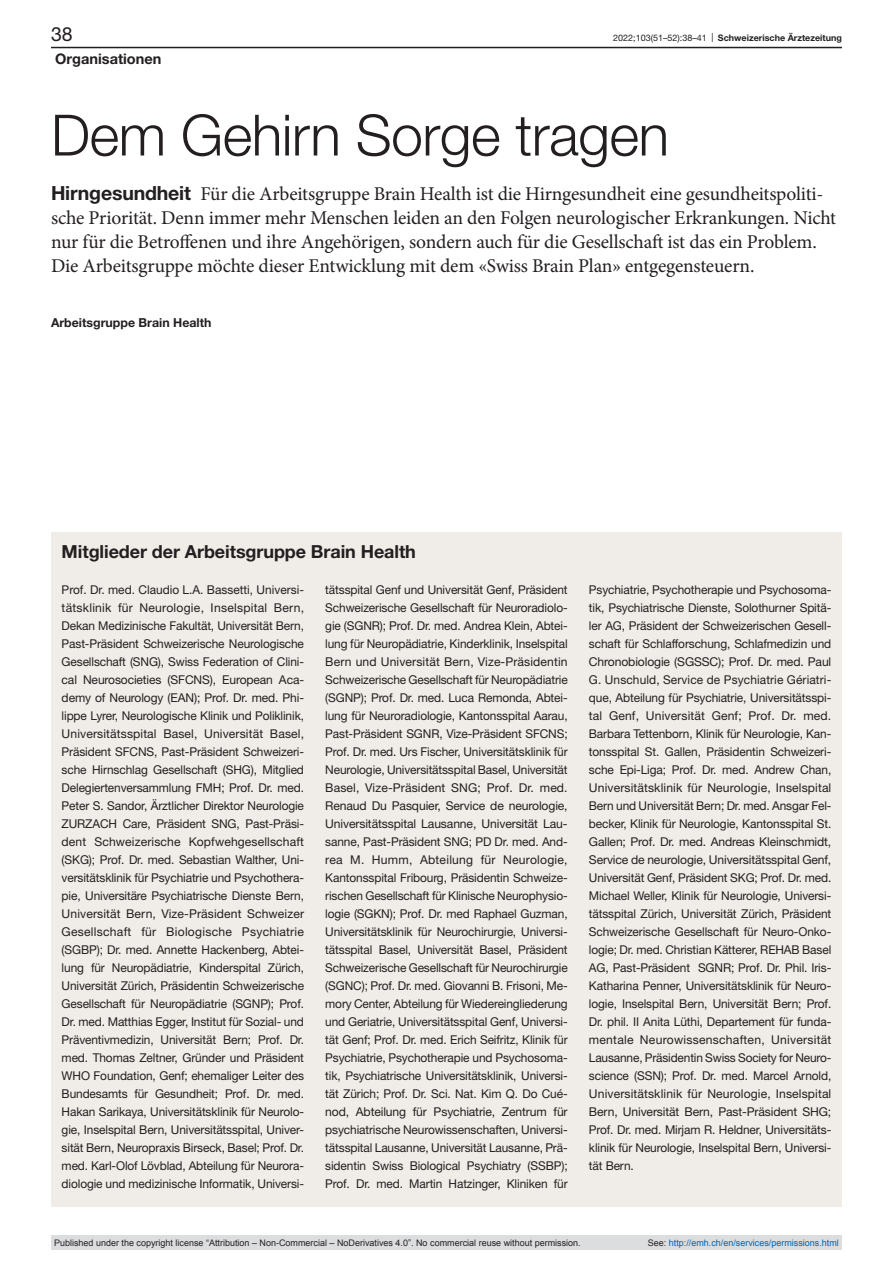
<style>
.page{position:relative;width:893px;height:1263px;background:#fff}
.page>*{position:absolute;margin:0;border:0;box-sizing:border-box;transform-origin:0 0}
.article-title-L38{font:300 57px "Helvetica Neue LT Pro";letter-spacing:-.01em;color:#231f20}
.lead{font:19.5px/24px "Minion Pro";letter-spacing:-.01em;color:#231f20}
.t1{font:19.5px "Helvetica Neue LT Pro";color:#231f20}
.box-head1{font:700 18px "Helvetica Neue LT Pro";letter-spacing:-.005em;color:#231f20}
.t2{font:700 14.55px "Helvetica Neue LT Pro";color:#231f20}
.authors{font:700 12.3px "Helvetica Neue LT Pro";color:#231f20}
.box-paragraph{font:12.15px/18px "Helvetica Neue LT Pro";letter-spacing:-.01em;color:#231f20;text-align:justify}
.t3{font:9px "Arial";color:#231f20}
.t4{font:700 9px "Helvetica Neue LT Pro";color:#231f20}
.t5{font:9px "Arial";color:#0066b3}
.s1{font-weight:400}
.s2{font-family:"Helvetica Neue LT Pro";font-weight:700}
.s3{color:#231f20}
</style>
<div class="page">
<div style="left:51px;top:532px;width:791px;height:674px;background:#f0ece7"></div>
<hr style="left:51px;top:47px;width:791px;height:1px;background:#231f20">
<div style="left:51px;top:1235px;width:791px;height:15px;background:#dcdddf"></div>
<h2 class="t1" style="left:51px;top:22px;width:23px">38</h2>
<p class="t4" style="left:613px;top:32px;width:230px"><span class="s1">2022;103(51–52):38–41 |</span> Schweizerische Ärztezeitung</p>
<p class="t2" style="left:55px;top:49px;width:108px">Organisationen</p>
<p class="article-title-L38" style="left:51px;top:100px;width:620px">Dem Gehirn Sorge tragen</p>
<p class="lead" style="left:51px;top:182px;width:787px"><span class="s2">Hirngesundheit</span> Für die Arbeitsgruppe Brain Health ist die Hirngesundheit eine gesundheitspoliti&shy;sche Priorität. Denn immer mehr Menschen leiden an den Folgen neurologischer Erkrankungen. Nicht nur für die Betroffenen und ihre Angehörigen, sondern auch für die Gesellschaft ist das ein Problem.<br>Die Arbeitsgruppe möchte dieser Entwicklung mit dem «Swiss Brain Plan» entgegensteuern.</p>
<p class="authors" style="left:51px;top:315px;width:162px">Arbeitsgruppe Brain Health</p>
<p class="box-head1" style="left:62px;top:540px;width:356px">Mitglieder der Arbeitsgruppe Brain Health</p>
<p class="box-paragraph" style="left:62px;top:580px;width:244px">Prof. Dr. med. Claudio L.A. Bassetti, Universi&shy;tätsklinik für Neurologie, Inselspital Bern, Dekan Medizinische Fakultät, Universität Bern, Past-Präsident Schweizerische Neurologische Gesellschaft (SNG), Swiss Federation of Clini&shy;cal Neurosocieties (SFCNS), European Aca&shy;demy of Neurology (EAN); Prof. Dr. med. Phi&shy;lippe Lyrer, Neurologische Klinik und Poliklinik, Universitätsspital Basel, Universität Basel, Präsident SFCNS, Past-Präsident Schweizeri&shy;sche Hirnschlag Gesellschaft (SHG), Mitglied Delegiertenversammlung FMH; Prof. Dr. med.<br>Peter S. Sandor, Ärztlicher Direktor Neurologie ZURZACH Care, Präsident SNG, Past-Präsi&shy;dent Schweizerische Kopfwehgesellschaft (SKG); Prof. Dr. med. Sebastian Walther, Uni&shy;versitätsklinik für Psychiatrie und Psychothera&shy;pie, Universitäre Psychiatrische Dienste Bern, Universität Bern, Vize-Präsident Schweizer Gesellschaft für Biologische Psychiatrie (SGBP); Dr. med. Annette Hackenberg, Abtei&shy;lung für Neuropädiatrie, Kinderspital Zürich, Universität Zürich, Präsidentin Schweizerische Gesellschaft für Neuropädiatrie (SGNP); Prof.<br>Dr. med. Matthias Egger, Institut für Sozial- und Präventivmedizin, Universität Bern; Prof. Dr. med. Thomas Zeltner, Gründer und Präsident WHO Foundation, Genf; ehemaliger Leiter des Bundesamts für Gesundheit; Prof. Dr. med.<br>Hakan Sarikaya, Universitätsklinik für Neurolo&shy;gie, Inselspital Bern, Universitätsspital, Univer&shy;sität Bern, Neuropraxis Birseck, Basel; Prof. Dr. med. Karl-Olof Lövblad, Abteilung für Neurora&shy;diologie und medizinische Informatik, Universi-</p>
<p class="box-paragraph" style="left:325px;top:580px;width:244px">tätsspital Genf und Universität Genf, Präsident Schweizerische Gesellschaft für Neuroradiolo&shy;gie (SGNR); Prof. Dr. med. Andrea Klein, Abtei&shy;lung für Neuropädiatrie, Kinderklinik, Inselspital Bern und Universität Bern, Vize-Präsidentin Schweizerische Gesellschaft für Neuropädiatrie (SGNP); Prof. Dr. med. Luca Remonda, Abtei&shy;lung für Neuroradiologie, Kantonsspital Aarau, Past-Präsident SGNR, Vize-Präsident SFCNS; Prof. Dr. med. Urs Fischer, Universitätsklinik für Neurologie, Universitätsspital Basel, Universität Basel, Vize-Präsident SNG; Prof. Dr. med.<br>Renaud Du Pasquier, Service de neurologie, Universitätsspital Lausanne, Universität Lau&shy;sanne, Past-Präsident SNG; PD Dr. med. And&shy;rea M. Humm, Abteilung für Neurologie, Kantonsspital Fribourg, Präsidentin Schweize&shy;rischen Gesellschaft für Klinische Neurophysio&shy;logie (SGKN); Prof. Dr. med Raphael Guzman, Universitätsklinik für Neurochirurgie, Universi&shy;tätsspital Basel, Universität Basel, Präsident Schweizerische Gesellschaft für Neurochirurgie (SGNC); Prof. Dr. med. Giovanni B. Frisoni, Me&shy;mory Center, Abteilung für Wiedereingliederung und Geriatrie, Universitätsspital Genf, Universi&shy;tät Genf; Prof. Dr. med. Erich Seifritz, Klinik für Psychiatrie, Psychotherapie und Psychosoma&shy;tik, Psychiatrische Universitätsklinik, Universi&shy;tät Zürich; Prof. Dr. Sci. Nat. Kim Q. Do Cué&shy;nod, Abteilung für Psychiatrie, Zentrum für psychiatrische Neurowissenschaften, Universi&shy;tätsspital Lausanne, Universität Lausanne, Prä&shy;sidentin Swiss Biological Psychiatry (SSBP); Prof. Dr. med. Martin Hatzinger, Kliniken für</p>
<p class="box-paragraph" style="left:589px;top:580px;width:244px">Psychiatrie, Psychotherapie und Psychosoma&shy;tik, Psychiatrische Dienste, Solothurner Spitä&shy;ler AG, Präsident der Schweizerischen Gesell&shy;schaft für Schlafforschung, Schlafmedizin und Chronobiologie (SGSSC); Prof. Dr. med. Paul G. Unschuld, Service de Psychiatrie Gériatri&shy;que, Abteilung für Psychiatrie, Universitätsspi&shy;tal Genf, Universität Genf; Prof. Dr. med.<br>Barbara Tettenborn, Klinik für Neurologie, Kan&shy;tonsspital St. Gallen, Präsidentin Schweizeri&shy;sche Epi-Liga; Prof. Dr. med. Andrew Chan, Universitätsklinik für Neurologie, Inselspital Bern und Universität Bern; Dr. med. Ansgar Fel&shy;becker, Klinik für Neurologie, Kantonsspital St.<br>Gallen; Prof. Dr. med. Andreas Kleinschmidt, Service de neurologie, Universitätsspital Genf, Universität Genf, Präsident SKG; Prof. Dr. med.<br>Michael Weller, Klinik für Neurologie, Universi&shy;tätsspital Zürich, Universität Zürich, Präsident Schweizerische Gesellschaft für Neuro-Onko&shy;logie; Dr. med. Christian Kätterer, REHAB Basel AG, Past-Präsident SGNR; Prof. Dr. Phil. Iris-Katharina Penner, Universitätsklinik für Neuro&shy;logie, Inselspital Bern, Universität Bern; Prof.<br>Dr. phil. II Anita Lüthi, Departement für funda&shy;mentale Neurowissenschaften, Universität Lausanne, Präsidentin Swiss Society for Neuro&shy;science (SSN); Prof. Dr. med. Marcel Arnold, Universitätsklinik für Neurologie, Inselspital Bern, Universität Bern, Past-Präsident SHG; Prof. Dr. med. Mirjam R. Heldner, Universitäts&shy;klinik für Neurologie, Inselspital Bern, Universi&shy;tät Bern.</p>
<p class="t3" style="left:54px;top:1237px;width:528px">Published under the copyright license “Attribution – Non-Commercial – NoDerivatives 4.0”. No commercial reuse without permission.</p>
<p class="t5" style="left:648px;top:1237px;width:193px"><span class="s3">See:</span> http://emh.ch/en/services/permissions.html</p>
</div>
